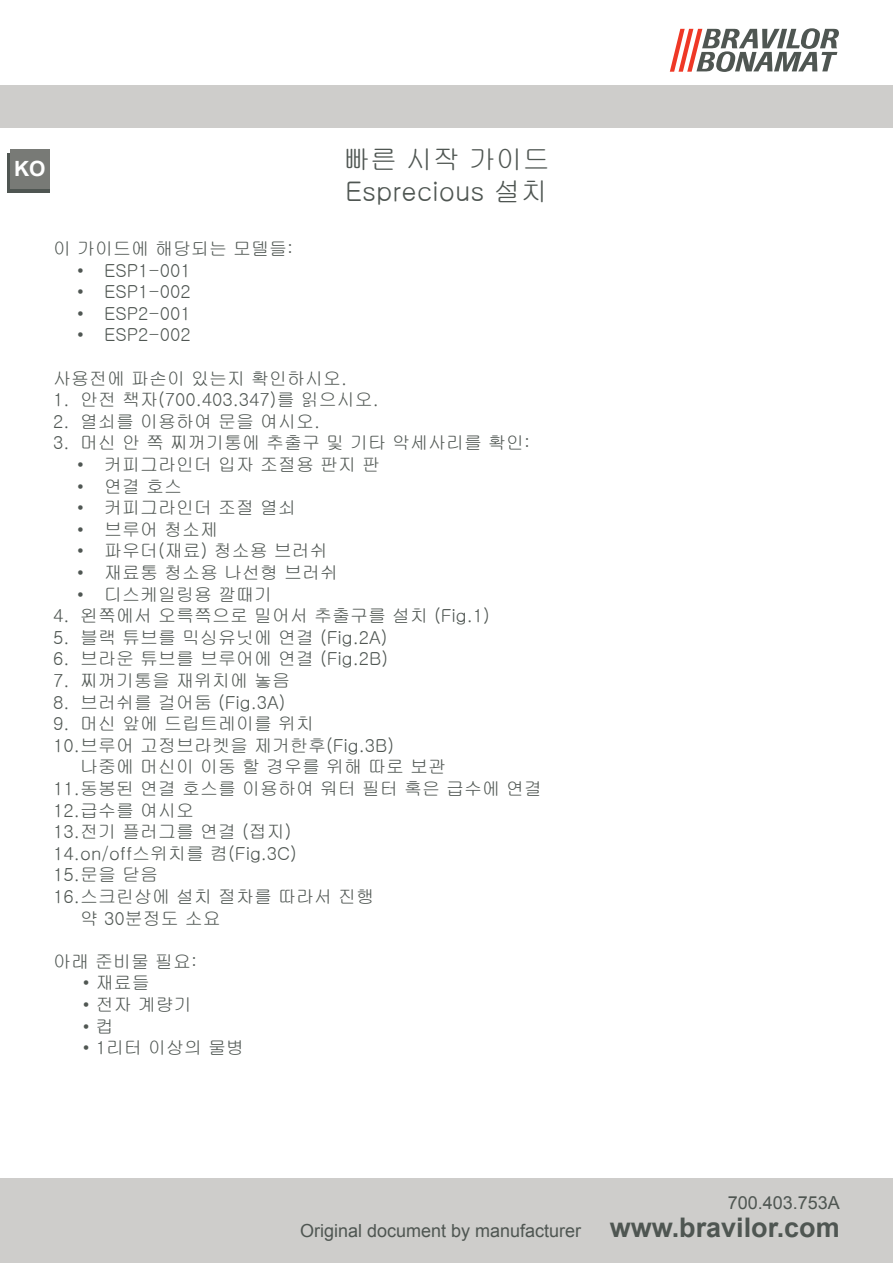
<style>
.page{position:relative;width:893px;height:1263px;background:#fff}
.page>*{position:absolute;margin:0;border:0;box-sizing:border-box;transform-origin:0 0}
.t1{font:27px "Gulim";color:#4f5652}
.t2{font:700 27px "Arial";color:#4f5652}
.t3{font:700 21px "Arial";color:#fff}
.t4{font:18px/21.6px "Gulim";color:#4f5652}
.t5{font:18px "Arial";color:#4f5652}
</style>
<div class="page">
<div style="left:0;top:1178px;width:893px;height:85px;background:#cecdcb"></div>
<div style="left:0;top:85px;width:893px;height:43px;background:#cecdcb"></div>
<svg style="left:670px;top:28px;width:169px;height:44px"></svg>
<div style="left:7px;top:153px;width:42px;height:40px;background:linear-gradient(to right,#4f5652,#4f5652)"></div>
<div style="left:10px;top:149px;width:39px;height:39px;background:#787a76"></div>
<p class="t3" style="left:14px;top:155px;width:33px">KO</p>
<p class="t1" style="left:343px;top:145px;width:208px">빠른 시작 가이드</p>
<p class="t1" style="left:345px;top:178px;width:204px">Esprecious 설치</p>
<p class="t4" style="left:53px;top:238px;width:241px">이 가이드에 해당되는 모델들:</p>
<p class="t4" style="left:77px;top:259px;width:115px">• ESP1-001</p>
<p class="t4" style="left:77px;top:281px;width:115px">• ESP1-002</p>
<p class="t4" style="left:77px;top:303px;width:115px">• ESP2-001</p>
<p class="t4" style="left:77px;top:324px;width:115px">• ESP2-002</p>
<p class="t4" style="left:53px;top:367px;width:295px">사용전에 파손이 있는지 확인하시오.</p>
<p class="t4" style="left:53px;top:389px;width:327px">1. 안전 책자(700.403.347)를 읽으시오.</p>
<p class="t4" style="left:53px;top:411px;width:268px">2. 열쇠를 이용하여 문을 여시오.</p>
<p class="t4" style="left:53px;top:432px;width:478px">3. 머신 안 쪽 찌꺼기통에 추출구 및 기타 악세사리를 확인:</p>
<p class="t4" style="left:77px;top:454px;width:304px">• 커피그라인더 입자 조절용 판지 판</p>
<p class="t4" style="left:77px;top:475px;width:106px">• 연결 호스</p>
<p class="t4" style="left:77px;top:497px;width:220px">• 커피그라인더 조절 열쇠</p>
<p class="t4" style="left:77px;top:519px;width:142px">• 브루어 청소제</p>
<p class="t4" style="left:77px;top:540px;width:252px">• 파우더(재료) 청소용 브러쉬</p>
<p class="t4" style="left:77px;top:562px;width:262px">• 재료통 청소용 나선형 브러쉬</p>
<p class="t4" style="left:77px;top:583px;width:196px">• 디스케일링용 깔때기</p>
<p class="t4" style="left:53px;top:605px;width:438px">4. 왼쪽에서 오륵쯕으로 밀어서 추출구를 설치 (Fig.1)</p>
<p class="t4" style="left:53px;top:627px;width:336px">5. 블랙 튜브를 믹싱유닛에 연결 (Fig.2A)</p>
<p class="t4" style="left:53px;top:648px;width:336px">6. 브라운 튜브를 브루어에 연결 (Fig.2B)</p>
<p class="t4" style="left:53px;top:670px;width:238px">7. 찌꺼기통을 재위치에 놓음</p>
<p class="t4" style="left:53px;top:691px;width:234px">8. 브러쉬를 걸어둠 (Fig.3A)</p>
<p class="t4" style="left:53px;top:713px;width:262px">9. 머신 앞에 드립트레이를 위치</p>
<p class="t4" style="left:80px;top:735px;width:367px;text-indent:-27px">10.브루어 고정브라켓을 제거한후(Fig.3B) 나중에 머신이 이동 할 경우를 위해 따로 보관</p>
<p class="t4" style="left:53px;top:778px;width:490px">11.동봉된 연결 호스를 이용하여 워터 필터 혹은 급수에 연결</p>
<p class="t4" style="left:53px;top:799px;width:142px">12.급수를 여시오</p>
<p class="t4" style="left:53px;top:821px;width:240px">13.전기 플러그를 연결 (접지)</p>
<p class="t4" style="left:53px;top:843px;width:245px">14.on/off스위치를 켬(Fig.3C)</p>
<p class="t4" style="left:53px;top:864px;width:106px">15.문을 닫음</p>
<p class="t4" style="left:80px;top:886px;width:295px;text-indent:-27px">16.스크린상에 설치 절차를 따라서 진행 약 30분정도 소요</p>
<p class="t4" style="left:53px;top:951px;width:146px">아래 준비물 필요:</p>
<p class="t4" style="left:83px;top:972px;width:68px">• 재료들</p>
<p class="t4" style="left:83px;top:994px;width:110px">• 전자 계량기</p>
<p class="t4" style="left:83px;top:1015px;width:32px">• 컵</p>
<p class="t4" style="left:83px;top:1037px;width:163px">• 1리터 이상의 물병</p>
<p class="t5" style="left:300px;top:1219px;width:283px">Original document by manufacturer</p>
<p class="t5" style="left:728px;top:1191px;width:114px">700.403.753A</p>
<h1 class="t2" style="left:610px;top:1209px;width:232px">www.bravilor.com</h1>
</div>
